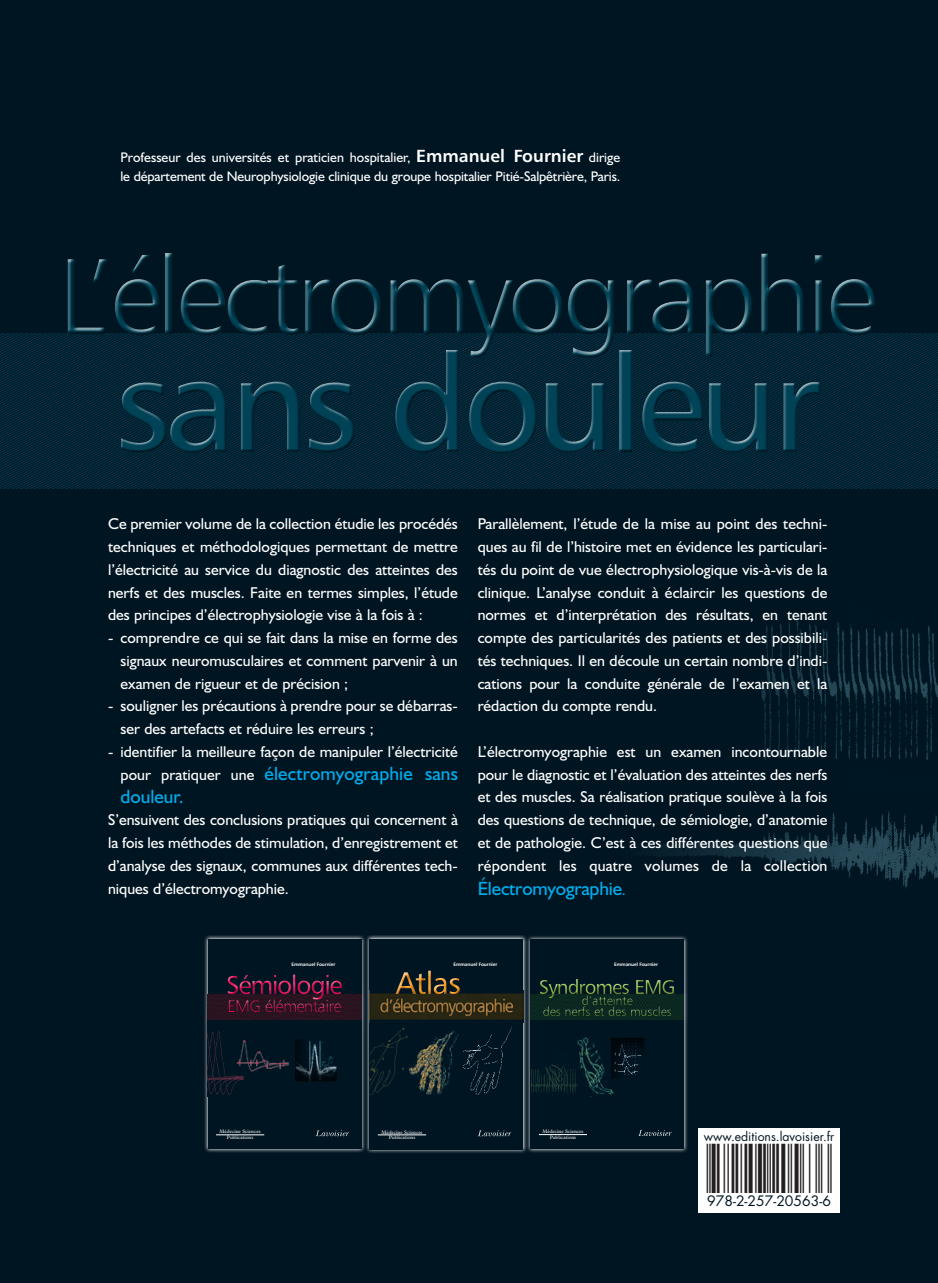
<style>
.page{position:relative;width:938px;height:1283px;background:#001522}
.page>*{position:absolute;margin:0;border:0;box-sizing:border-box;transform-origin:0 0}
.t1{font:135.8px "Humanist 777 BT Roman B";letter-spacing:-.05em;color:#004256}
.t2{font:107.8px "Humanist 777 BT Light B";letter-spacing:-.05em;color:#004256}
.t3{font:49.18px "Ean P36 Nfz";color:#231f20}
.t4{font:31.32px "Humanist 777 BT Roman B";letter-spacing:-.03em;color:#f89c1c}
.t5{font:25.9px "Humanist 777 BT Roman B";letter-spacing:-.05em;color:#ee1059}
.t6{font:19.95px "Humanist 777 BT Roman B";letter-spacing:-.05em;color:#8dbe3e}
.t7{font:19.25px/22.8px "Humanist 521 BT";color:#00aeef}
.t8{font:16.8px "Humanist 777 BT Light B";letter-spacing:-.04em;color:#ee1059}
.t9{font:15.75px/22.8px "Humanist 521 BT";color:#fff;text-align:justify}
.t10{font:14px/19.2px "Humanist 521 BT";letter-spacing:-.01em;color:#fff}
.t11{font:14px "Futura";color:#001522}
.t12{font:12.78px/10.8px "Humanist 777 BT Light B";letter-spacing:-.01em;color:#8dbe3e;text-align:center}
.t13{font:12.25px "Futura";color:#001522}
.t14{font:4.9px/6px "Plantin";color:#fff;text-align:center}
.t15{font:4.9px "Humanist 777 BT Bold B";letter-spacing:-.02em;color:#fff}
.s1{font-family:"Humanist 777 BT Bold B";font-size:17.5px}
.s2{font-size:15.75px;color:#fff}
.s3{font-size:15.75px}
</style>
<div class="page">
<img style="left:663px;top:620px;width:275px;height:269px">
<div style="left:698px;top:1128px;width:142px;height:84px;background:#fff"></div>
<svg style="left:535px;top:936px;width:153px;height:217px"></svg>
<div style="left:531px;top:939px;width:153px;height:210px;background:#001522"></div>
<hr style="left:539px;top:1134px;width:48px;height:1px;background:#fff">
<svg style="left:638px;top:1130px;width:34px;height:6px"></svg>
<svg style="left:535px;top:1064px;width:42px;height:31px"></svg>
<img style="left:577px;top:1037px;width:37px;height:60px">
<div style="left:608px;top:1037px;width:38px;height:42px;background:#231f20;opacity:.75"></div>
<div style="left:529px;top:967px;width:185px;height:59px;background:#5c4160;opacity:.75"></div>
<svg style="left:204px;top:935px;width:161px;height:218px"></svg>
<div style="left:208px;top:939px;width:153px;height:210px;background:#001522"></div>
<img style="left:208px;top:1031px;width:36px;height:64px">
<hr style="left:216px;top:1134px;width:48px;height:1px;background:#fff">
<svg style="left:316px;top:1130px;width:33px;height:6px"></svg>
<div style="left:293px;top:1039px;width:45px;height:45px;background:#231f20;opacity:.75"></div>
<img style="left:234px;top:1035px;width:55px;height:38px">
<div style="left:206px;top:966px;width:156px;height:55px;background:#5c4160;opacity:.75"></div>
<svg style="left:366px;top:935px;width:169px;height:218px"></svg>
<div style="left:369px;top:939px;width:154px;height:210px;background:#001522"></div>
<hr style="left:378px;top:1134px;width:48px;height:1px;background:#fff">
<svg style="left:478px;top:1130px;width:33px;height:6px"></svg>
<svg style="left:463px;top:1027px;width:49px;height:68px"></svg>
<img style="left:412px;top:1031px;width:47px;height:64px">
<img style="left:369px;top:1027px;width:43px;height:68px">
<img style="left:369px;top:1002px;width:154px;height:20px">
<div style="left:366px;top:962px;width:158px;height:40px;background:#5c4160;opacity:.75"></div>
<div style="left:0;top:314px;width:938px;height:222px;background:#001522;opacity:.7"></div>
<p class="t10" style="left:120px;top:147px;width:501px">Professeur des universités et praticien hospitalier, <span class="s1">Emmanuel Fournier</span> dirige le département de Neurophysiologie clinique du groupe hospitalier Pitié-Salpêtrière, Paris.</p>
<h2 class="t2" style="left:58px;top:230px;width:822px">L’électromyographie</h2>
<h1 class="t1" style="left:114px;top:320px;width:708px">sans douleur</h1>
<p class="t9" style="left:108px;top:512px;width:351px">Ce premier volume de la collection étudie les procédés techniques et méthodologiques permettant de mettre l’électricité au service du diagnostic des atteintes des nerfs et des muscles. Faite en termes simples, l’étude des principes d’électrophysiologie vise à la fois à :</p>
<p class="t9" style="left:120px;top:626px;width:339px;text-indent:-12px">- comprendre ce qui se fait dans la mise en forme des signaux neuromusculaires et comment parvenir à un examen de rigueur et de précision ;</p>
<p class="t9" style="left:120px;top:694px;width:339px;text-indent:-12px">- souligner les précautions à prendre pour se débarras&shy;ser des artefacts et réduire les erreurs ;</p>
<p class="t9" style="left:108px;top:740px;width:351px">- identifier la meilleure façon de manipuler l’électricité</p>
<p class="t7" style="left:120px;top:761px;width:339px"><span class="s2">pour pratiquer une</span> électromyographie sans douleur.</p>
<p class="t9" style="left:108px;top:808px;width:351px">S’ensuivent des conclusions pratiques qui concernent à la fois les méthodes de stimulation, d’enregistrement et d’analyse des signaux, communes aux différentes tech&shy;niques d’électromyographie.</p>
<p class="t9" style="left:478px;top:512px;width:351px">Parallèlement, l’étude de la mise au point des techni&shy;ques au fil de l’histoire met en évidence les particulari&shy;tés du point de vue électrophysiologique vis-à-vis de la clinique. L’analyse conduit à éclaircir les questions de normes et d’interprétation des résultats, en tenant compte des particularités des patients et des possibili&shy;tés techniques. Il en découle un certain nombre d’indi&shy;cations pour la conduite générale de l’examen et la rédaction du compte rendu.</p>
<p class="t9" style="left:478px;top:740px;width:351px">L’électromyographie est un examen incontournable pour le diagnostic et l’évaluation des atteintes des nerfs et des muscles. Sa réalisation pratique soulève à la fois des questions de technique, de sémiologie, d’anatomie et de pathologie. C’est à ces différentes questions que répondent les quatre volumes de la collection</p>
<p class="t7" style="left:478px;top:877px;width:150px">Électromyographie<span class="s3">.</span></p>
<p class="t15" style="left:291px;top:961px;width:45px">Emmanuel Fournier</p>
<h3 class="t5" style="left:226px;top:969px;width:118px">Sémiologie</h3>
<p class="t8" style="left:227px;top:996px;width:116px">EMG élémentaire</p>
<p class="t15" style="left:453px;top:961px;width:45px">Emmanuel Fournier</p>
<h3 class="t4" style="left:396px;top:963px;width:67px">Atlas</h3>
<p class="t15" style="left:614px;top:961px;width:45px">Emmanuel Fournier</p>
<p class="t6" style="left:539px;top:975px;width:138px">Syndromes EMG</p>
<p class="t12" style="left:543px;top:995px;width:131px">d’atteinte<br>des nerfs et des muscles</p>
<p class="t14" style="left:220px;top:1129px;width:43px">Médecine Sciences<br>Publications</p>
<p class="t14" style="left:381px;top:1129px;width:43px">Médecine Sciences<br>Publications</p>
<p class="t14" style="left:542px;top:1128px;width:43px">Médecine Sciences<br>Publications</p>
<p class="t13" style="left:704px;top:1128px;width:132px">www.editions.lavoisier.fr</p>
<h3 class="t3" style="left:707px;top:1147px;width:126px">-:HSMCPH=WUZ[X[:</h3>
<p class="t11" style="left:707px;top:1191px;width:125px">978-2-257-20563-6</p>
</div>
